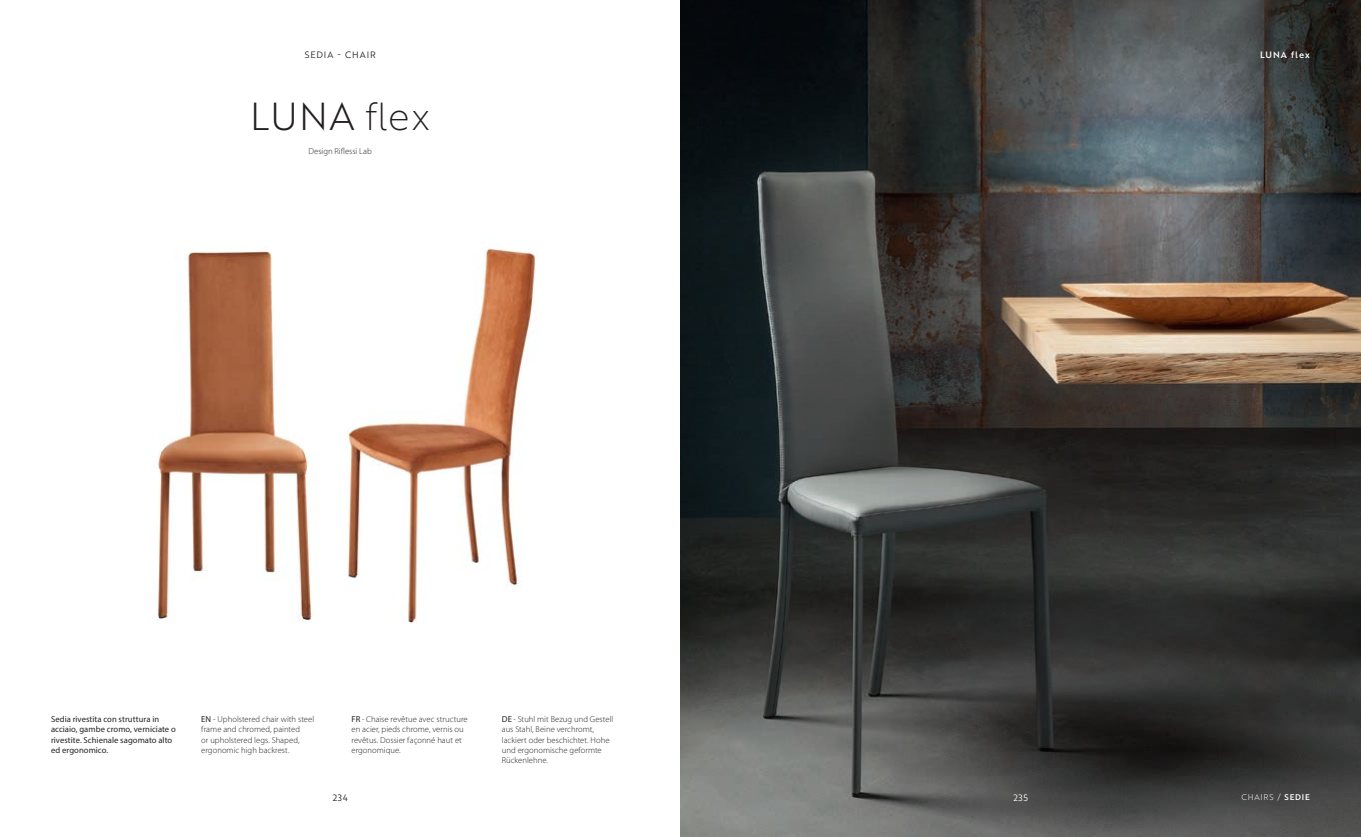
<style>
.page{position:relative;width:1361px;height:837px;background:#fff}
.page>*{position:absolute;margin:0;border:0;box-sizing:border-box;transform-origin:0 0}
.t1{font:38px "Brother 1816 Light";color:#231f20}
.t2{font:9px "Brother 1816 Book";letter-spacing:.1em;color:#231f20}
.t3{font:9px "Brother 1816 Medium";letter-spacing:.11em;color:#fff}
.t4{font:9px "Brother 1816 Book";color:#fff}
.t5{font:300 8.6px/10.3px "Myriad Pro";color:#231f20}
.t6{font:8.6px/10.3px "Myriad Pro";letter-spacing:.005em;color:#231f20}
.t7{font:8px "Brother 1816 Light";letter-spacing:.115em;color:#fff}
.s1{font-family:"Brother 1816 Thin"}
.s2{font-weight:400}
.s3{font-size:8px}
.s4{font-family:"Brother 1816 Medium"}
</style>
<div class="page">
<img style="left:680px;top:0;width:681px;height:836px">
<img style="left:157px;top:251px;width:156px;height:370px">
<img style="left:346px;top:248px;width:192px;height:375px">
<p class="t2" style="left:305px;top:48px;width:72px">SEDIA - CHAIR</p>
<p class="t1" style="left:250px;top:88px;width:182px">LUNA <span class="s1">flex</span></p>
<p class="t5" style="left:308px;top:146px;width:65px">Design Riflessi Lab</p>
<p class="t6" style="left:51px;top:713px;width:126px">Sedia rivestita con struttura in acciaio, gambe cromo, verniciate o rivestite. Schienale sagomato alto ed ergonomico.</p>
<p class="t5" style="left:201px;top:713px;width:114px"><span class="s2">EN</span> - Upholstered chair with steel frame and chromed, painted<br>or upholstered legs. Shaped, ergonomic high backrest.</p>
<p class="t5" style="left:351px;top:713px;width:118px"><span class="s2">FR</span> <span class="s3">-</span> Chaise revêtue avec structure en acier, pieds chrome, vernis ou revêtus. Dossier façonné haut et ergonomique.</p>
<p class="t5" style="left:502px;top:713px;width:113px"><span class="s2">DE</span> <span class="s3">-</span> Stuhl mit Bezug und Gestell aus Stahl, Beine verchromt, lackiert oder beschichtet. Hohe und ergonomische geformte<br>Rückenlehne.</p>
<p class="t3" style="left:1260px;top:47px;width:51px">LUNA flex</p>
<p class="t2" style="left:333px;top:790px;width:16px">234</p>
<p class="t4" style="left:1013px;top:790px;width:16px">235</p>
<p class="t7" style="left:1241px;top:791px;width:70px">CHAIRS / <span class="s4">SEDIE</span></p>
</div>
